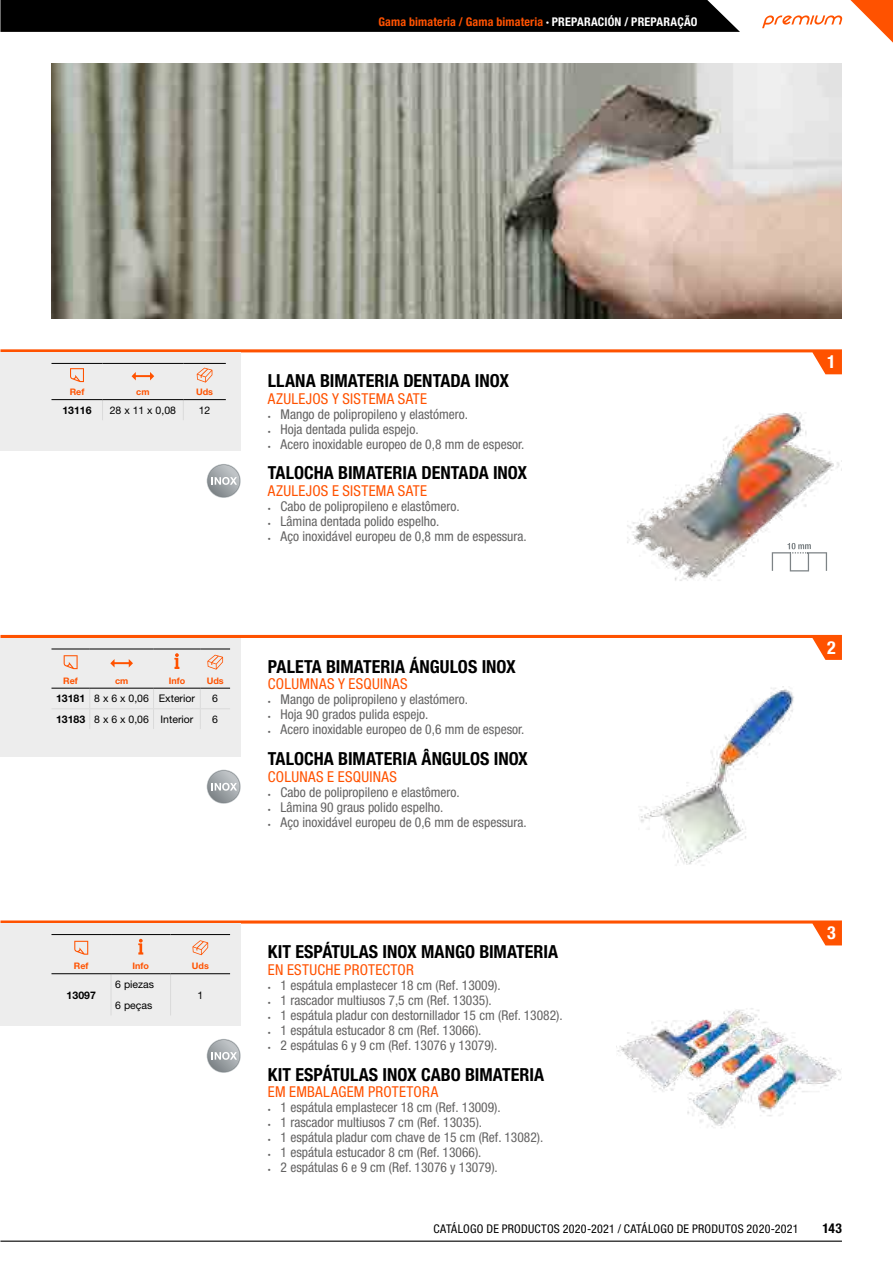
<style>
.page{position:relative;width:893px;height:1263px;background:#fff}
.page>*{position:absolute;margin:0;border:0;box-sizing:border-box;transform-origin:0 0}
.t1{font:700 condensed 18px "Helvetica Neue LT Pro";color:#000}
.t2{font:700 condensed 18px "Helvetica Neue LT Pro";color:#fff}
.t3{font:condensed 15px "Helvetica Neue LT Pro";letter-spacing:.02em;color:#ff5200}
.t4{font:condensed 13.5px "Helvetica Neue LT Pro";color:#646363}
.t5{font:700 condensed 13.5px "Helvetica Neue LT Pro";color:#000}
.t6{font:condensed 12px "Helvetica Neue LT Pro";letter-spacing:.02em;color:#000}
.t7{font:700 condensed 12px "Helvetica Neue LT Pro";letter-spacing:.015em;color:#ff5200}
.t8{font:10.5px/21.1px "Helvetica Neue LT Pro";color:#000}
.t9{font:700 10.5px "Helvetica Neue LT Pro";color:#000}
.t10{font:700 9px "Helvetica Neue LT Pro";color:#ff5200}
.s1{color:#fff}
.s2{font-weight:700}
.s3{font-size:6px}
</style>
<div class="page">
<hr style="left:0;top:1240px;width:842px;height:2px;background:#000">
<div style="left:0;top:0;width:740px;height:32px;background:#000"></div>
<svg style="left:762px;top:0;width:131px;height:64px"></svg>
<img style="left:617px;top:1008px;width:224px;height:120px">
<img style="left:627px;top:412px;width:215px;height:169px">
<img style="left:51px;top:64px;width:791px;height:255px">
<img style="left:640px;top:686px;width:154px;height:180px">
<div style="left:0;top:923px;width:241px;height:103px;background:#ededed"></div>
<hr style="left:111px;top:974px;width:1px;height:41px;background:#dadada">
<hr style="left:170px;top:974px;width:1px;height:41px;background:#dadada">
<hr style="left:51px;top:973px;width:60px;height:1px;background:#000">
<hr style="left:111px;top:973px;width:60px;height:1px;background:#000">
<hr style="left:171px;top:973px;width:59px;height:1px;background:#000">
<svg style="left:0;top:920px;width:842px;height:35px"></svg>
<div style="left:0;top:638px;width:241px;height:119px;background:#ededed"></div>
<hr style="left:51px;top:708px;width:39px;height:1px;background:#dadada">
<hr style="left:90px;top:708px;width:64px;height:1px;background:#dadada">
<svg style="left:89px;top:689px;width:1px;height:40px"></svg>
<hr style="left:154px;top:708px;width:46px;height:1px;background:#dadada">
<svg style="left:153px;top:689px;width:1px;height:40px"></svg>
<hr style="left:200px;top:708px;width:30px;height:1px;background:#dadada">
<svg style="left:200px;top:689px;width:1px;height:40px"></svg>
<hr style="left:51px;top:688px;width:39px;height:1px;background:#000">
<hr style="left:90px;top:688px;width:64px;height:1px;background:#000">
<hr style="left:154px;top:688px;width:46px;height:1px;background:#000">
<hr style="left:200px;top:688px;width:30px;height:1px;background:#000">
<svg style="left:0;top:635px;width:842px;height:35px"></svg>
<div style="left:0;top:352px;width:241px;height:99px;background:#ededed"></div>
<svg style="left:102px;top:400px;width:1px;height:20px"></svg>
<svg style="left:183px;top:400px;width:1px;height:20px"></svg>
<hr style="left:51px;top:399px;width:52px;height:1px;background:#000">
<hr style="left:103px;top:399px;width:80px;height:1px;background:#000">
<hr style="left:183px;top:399px;width:43px;height:1px;background:#000">
<svg style="left:0;top:349px;width:842px;height:34px"></svg>
<svg style="left:207px;top:770px;width:34px;height:34px"></svg>
<svg style="left:207px;top:770px;width:33px;height:33px"></svg>
<svg style="left:208px;top:771px;width:32px;height:32px"></svg>
<svg style="left:212px;top:783px;width:25px;height:8px"></svg>
<svg style="left:207px;top:1039px;width:34px;height:34px"></svg>
<svg style="left:207px;top:1039px;width:33px;height:33px"></svg>
<svg style="left:208px;top:1040px;width:32px;height:32px"></svg>
<svg style="left:212px;top:1052px;width:25px;height:8px"></svg>
<svg style="left:207px;top:464px;width:34px;height:34px"></svg>
<svg style="left:207px;top:465px;width:33px;height:32px"></svg>
<svg style="left:208px;top:465px;width:32px;height:32px"></svg>
<svg style="left:212px;top:477px;width:25px;height:8px"></svg>
<svg style="left:772px;top:543px;width:55px;height:28px"></svg>
<p class="t7" style="left:378px;top:14px;width:320px">Gama bimateria / Gama bimateria <span class="s1">· PREPARACIÓN / PREPARAÇÃO</span></p>
<p class="t10" style="left:70px;top:387px;width:16px">Ref</p>
<p class="t10" style="left:136px;top:387px;width:15px">cm</p>
<p class="t10" style="left:196px;top:387px;width:19px">Uds</p>
<p class="t9" style="left:62px;top:404px;width:31px">13116</p>
<p class="t8" style="left:110px;top:399px;width:68px">28 x 11 x 0,08</p>
<p class="t8" style="left:199px;top:399px;width:13px">12</p>
<p class="t10" style="left:63px;top:675px;width:16px">Ref</p>
<p class="t10" style="left:115px;top:675px;width:15px">cm</p>
<p class="t10" style="left:169px;top:675px;width:18px">Info</p>
<p class="t10" style="left:207px;top:675px;width:19px">Uds</p>
<p class="t8" style="left:56px;top:688px;width:140px"><span class="s2">13181</span> 8 x 6 x 0,06 Exterior</p>
<p class="t8" style="left:212px;top:688px;width:7px">6</p>
<p class="t8" style="left:56px;top:708px;width:139px"><span class="s2">13183</span> 8 x 6 x 0,06 Interior</p>
<p class="t8" style="left:212px;top:708px;width:7px">6</p>
<p class="t10" style="left:74px;top:961px;width:16px">Ref</p>
<p class="t10" style="left:133px;top:961px;width:18px">Info</p>
<p class="t10" style="left:192px;top:961px;width:19px">Uds</p>
<p class="t9" style="left:67px;top:988px;width:31px">13097</p>
<p class="t8" style="left:115px;top:973px;width:40px">6 piezas<br>6 peças</p>
<p class="t8" style="left:197px;top:984px;width:7px">1</p>
<h1 class="t1" style="left:268px;top:370px;width:243px">LLANA BIMATERIA DENTADA INOX</h1>
<p class="t3" style="left:268px;top:390px;width:161px">AZULEJOS Y SISTEMA SATE</p>
<p class="t4" style="left:268px;top:406px;width:202px"><span class="s3">•</span> Mango de polipropileno y elastómero.</p>
<p class="t4" style="left:268px;top:421px;width:152px"><span class="s3">•</span> Hoja dentada pulida espejo.</p>
<p class="t4" style="left:268px;top:436px;width:258px"><span class="s3">•</span> Acero inoxidable europeo de 0,8 mm de espesor.</p>
<h1 class="t1" style="left:268px;top:462px;width:261px">TALOCHA BIMATERIA DENTADA INOX</h1>
<p class="t3" style="left:268px;top:482px;width:161px">AZULEJOS E SISTEMA SATE</p>
<p class="t4" style="left:268px;top:498px;width:193px"><span class="s3">•</span> Cabo de polipropileno e elastômero.</p>
<p class="t4" style="left:268px;top:513px;width:173px"><span class="s3">•</span> Lâmina dentada polido espelho.</p>
<p class="t4" style="left:268px;top:528px;width:260px"><span class="s3">•</span> Aço inoxidável europeu de 0,8 mm de espessura.</p>
<h1 class="t1" style="left:268px;top:655px;width:249px">PALETA BIMATERIA ÁNGULOS INOX</h1>
<p class="t3" style="left:268px;top:675px;width:141px">COLUMNAS Y ESQUINAS</p>
<p class="t4" style="left:268px;top:692px;width:202px"><span class="s3">•</span> Mango de polipropileno y elastómero.</p>
<p class="t4" style="left:268px;top:707px;width:162px"><span class="s3">•</span> Hoja 90 grados pulida espejo.</p>
<p class="t4" style="left:268px;top:722px;width:258px"><span class="s3">•</span> Acero inoxidable europeo de 0,6 mm de espesor.</p>
<h1 class="t1" style="left:268px;top:748px;width:262px">TALOCHA BIMATERIA ÂNGULOS INOX</h1>
<p class="t3" style="left:268px;top:767px;width:131px">COLUNAS E ESQUINAS</p>
<p class="t4" style="left:268px;top:784px;width:193px"><span class="s3">•</span> Cabo de polipropileno e elastômero.</p>
<p class="t4" style="left:268px;top:799px;width:177px"><span class="s3">•</span> Lâmina 90 graus polido espelho.</p>
<p class="t4" style="left:268px;top:814px;width:260px"><span class="s3">•</span> Aço inoxidável europeu de 0,6 mm de espessura.</p>
<h1 class="t1" style="left:268px;top:941px;width:292px">KIT ESPÁTULAS INOX MANGO BIMATERIA</h1>
<p class="t3" style="left:268px;top:961px;width:148px">EN ESTUCHE PROTECTOR</p>
<p class="t4" style="left:268px;top:977px;width:234px"><span class="s3">•</span> 1 espátula emplastecer 18 cm (Ref. 13009).</p>
<p class="t4" style="left:268px;top:992px;width:225px"><span class="s3">•</span> 1 rascador multiusos 7,5 cm (Ref. 13035).</p>
<p class="t4" style="left:268px;top:1007px;width:296px"><span class="s3">•</span> 1 espátula pladur con destornillador 15 cm (Ref. 13082).</p>
<p class="t4" style="left:268px;top:1022px;width:215px"><span class="s3">•</span> 1 espátula estucador 8 cm (Ref. 13066).</p>
<p class="t4" style="left:268px;top:1037px;width:231px"><span class="s3">•</span> 2 espátulas 6 y 9 cm (Ref. 13076 y 13079).</p>
<h1 class="t1" style="left:268px;top:1063px;width:278px">KIT ESPÁTULAS INOX CABO BIMATERIA</h1>
<p class="t3" style="left:268px;top:1083px;width:172px">EM EMBALAGEM PROTETORA</p>
<p class="t4" style="left:268px;top:1099px;width:234px"><span class="s3">•</span> 1 espátula emplastecer 18 cm (Ref. 13009).</p>
<p class="t4" style="left:268px;top:1114px;width:216px"><span class="s3">•</span> 1 rascador multiusos 7 cm (Ref. 13035).</p>
<p class="t4" style="left:268px;top:1129px;width:277px"><span class="s3">•</span> 1 espátula pladur com chave de 15 cm (Ref. 13082).</p>
<p class="t4" style="left:268px;top:1144px;width:215px"><span class="s3">•</span> 1 espátula estucador 8 cm (Ref. 13066).</p>
<p class="t4" style="left:268px;top:1159px;width:231px"><span class="s3">•</span> 2 espátulas 6 e 9 cm (Ref. 13076 y 13079).</p>
<h1 class="t2" style="left:827px;top:351px;width:10px">1</h1>
<h1 class="t2" style="left:827px;top:636px;width:10px">2</h1>
<h1 class="t2" style="left:827px;top:922px;width:10px">3</h1>
<p class="t6" style="left:434px;top:1221px;width:366px">CATÁLOGO DE PRODUCTOS 2020-2021 / CATÁLOGO DE PRODUTOS 2020-2021</p>
<p class="t5" style="left:823px;top:1220px;width:21px">143</p>
</div>
